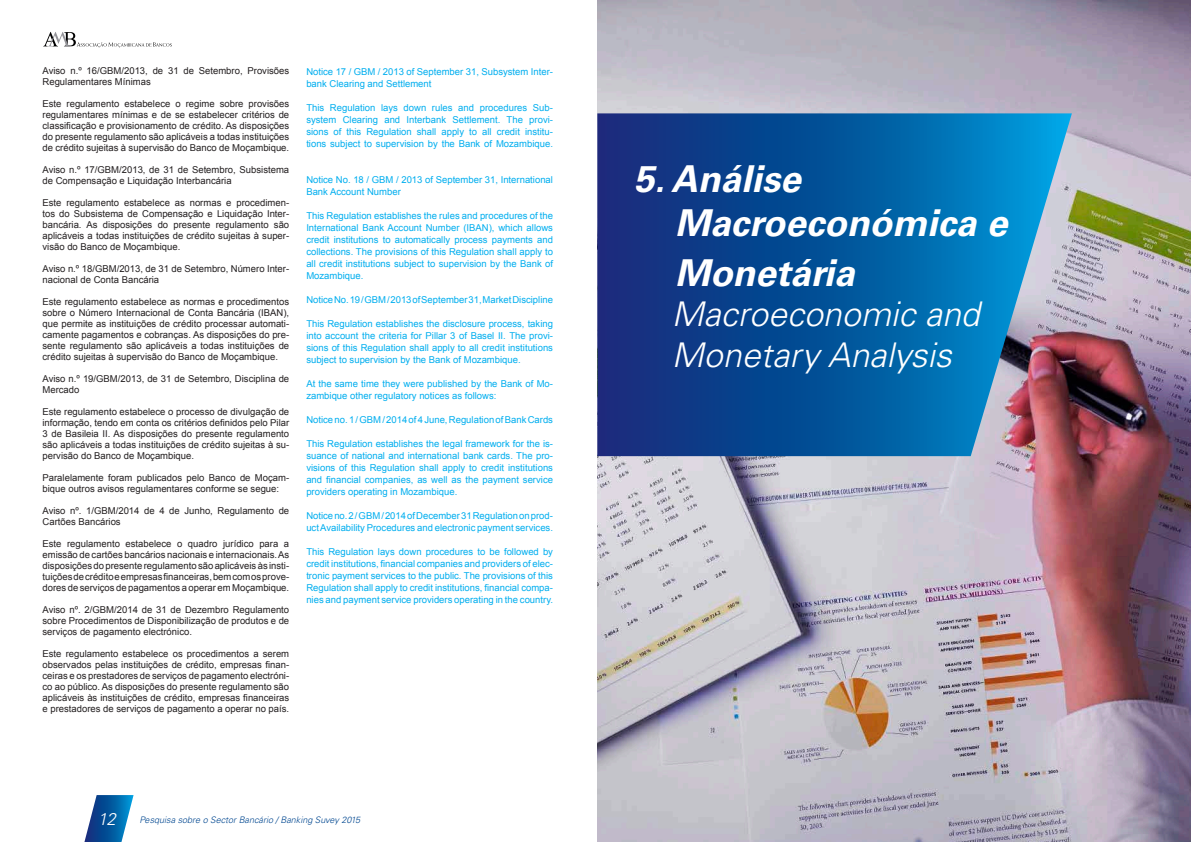
<style>
.page{position:relative;width:1191px;height:842px;background:#fff}
.page>*{position:absolute;margin:0;border:0;box-sizing:border-box;transform-origin:0 0}
.t1{font:italic 700 37px/44.4px "Univers LT Std";color:#fff}
.t2{font:italic 300 34px/40.8px "Univers LT Std";color:#fff}
.t3{font:italic 300 17px "Univers LT Std";color:#fff}
.t4{font:9.5px/11px "Arial";color:#231f20;text-align:justify}
.t5{font:9.5px/12px "Arial";color:#00aeef;text-align:justify}
.t6{font:italic 300 9px "Univers LT Std";color:#014790}
</style>
<div class="page">
<svg style="left:43px;top:32px;width:129px;height:15px"></svg>
<img style="left:597px;top:0;width:594px;height:842px">
<svg style="left:84px;top:795px;width:50px;height:47px"></svg>
<svg style="left:597px;top:113px;width:475px;height:343px;background:#195a9c"></svg>
<p class="t4" style="left:43px;top:65px;width:248px">Aviso n.º 16/GBM/2013, de 31 de Setembro, Provisões<br>Regulamentares Mínimas</p>
<p class="t4" style="left:43px;top:98px;width:248px">Este regulamento estabelece o regime sobre provisões regulamentares mínimas e de se estabelecer critérios de classificação e provisionamento de crédito. As disposições do presente regulamento são aplicáveis a todas instituições de crédito sujeitas à supervisão do Banco de Moçambique.</p>
<p class="t4" style="left:43px;top:164px;width:248px">Aviso n.º 17/GBM/2013, de 31 de Setembro, Subsistema de Compensação e Liquidação Interbancária</p>
<p class="t4" style="left:43px;top:197px;width:248px">Este regulamento estabelece as normas e procedimen&shy;tos do Subsistema de Compensação e Liquidação Inter&shy;bancária. As disposições do presente regulamento são aplicáveis a todas instituições de crédito sujeitas à super&shy;visão do Banco de Moçambique.</p>
<p class="t4" style="left:43px;top:263px;width:248px">Aviso n.º 18/GBM/2013, de 31 de Setembro, Número Inter&shy;nacional de Conta Bancária</p>
<p class="t4" style="left:43px;top:296px;width:248px">Este regulamento estabelece as normas e procedimentos sobre o Número Internacional de Conta Bancária (IBAN), que permite as instituições de crédito processar automati&shy;camente pagamentos e cobranças. As disposições do pre&shy;sente regulamento são aplicáveis a todas instituições de crédito sujeitas à supervisão do Banco de Moçambique.</p>
<p class="t4" style="left:43px;top:373px;width:248px">Aviso n.º 19/GBM/2013, de 31 de Setembro, Disciplina de<br>Mercado</p>
<p class="t4" style="left:43px;top:406px;width:248px">Este regulamento estabelece o processo de divulgação de informação, tendo em conta os critérios definidos pelo Pilar 3 de Basileia II. As disposições do presente regulamento são aplicáveis a todas instituições de crédito sujeitas à su&shy;pervisão do Banco de Moçambique.</p>
<p class="t4" style="left:43px;top:472px;width:248px">Paralelamente foram publicados pelo Banco de Moçam&shy;bique outros avisos regulamentares conforme se segue:</p>
<p class="t4" style="left:43px;top:505px;width:248px">Aviso nº. 1/GBM/2014 de 4 de Junho, Regulamento de<br>Cartões Bancários</p>
<p class="t4" style="left:43px;top:538px;width:248px">Este regulamento estabelece o quadro jurídico para a emissão de cartões bancários nacionais e internacionais. As disposições do presente regulamento são aplicáveis às insti&shy;tuições de crédito e empresas financeiras, bem com os prove&shy;dores de serviços de pagamentos a operar em Moçambique.</p>
<p class="t4" style="left:43px;top:604px;width:248px">Aviso nº. 2/GBM/2014 de 31 de Dezembro Regulamento sobre Procedimentos de Disponibilização de produtos e de serviços de pagamento electrónico.</p>
<p class="t4" style="left:43px;top:648px;width:248px">Este regulamento estabelece os procedimentos a serem observados pelas instituições de crédito, empresas finan&shy;ceiras e os prestadores de serviços de pagamento electróni&shy;co ao público. As disposições do presente regulamento são aplicáveis às instituições de crédito, empresas financeiras e prestadores de serviços de pagamento a operar no país.</p>
<p class="t5" style="left:306px;top:66px;width:248px">Notice 17 / GBM / 2013 of September 31, Subsystem Inter&shy;bank Clearing and Settlement</p>
<p class="t5" style="left:306px;top:102px;width:248px">This Regulation lays down rules and procedures Sub&shy;system Clearing and Interbank Settlement. The provi&shy;sions of this Regulation shall apply to all credit institu&shy;tions subject to supervision by the Bank of Mozambique.</p>
<p class="t5" style="left:306px;top:174px;width:248px">Notice No. 18 / GBM / 2013 of September 31, International<br>Bank Account Number</p>
<p class="t5" style="left:306px;top:210px;width:248px">This Regulation establishes the rules and procedures of the International Bank Account Number (IBAN), which allows credit institutions to automatically process payments and collections. The provisions of this Regulation shall apply to all credit institutions subject to supervision by the Bank of Mozambique.</p>
<p class="t5" style="left:306px;top:294px;width:248px">Notice No. 19 / GBM / 2013 of September 31, Market Discipline</p>
<p class="t5" style="left:306px;top:318px;width:248px">This Regulation establishes the disclosure process, taking into account the criteria for Pillar 3 of Basel II. The provi&shy;sions of this Regulation shall apply to all credit institutions subject to supervision by the Bank of Mozambique.</p>
<p class="t5" style="left:306px;top:378px;width:248px">At the same time they were published by the Bank of Mo&shy;zambique other regulatory notices as follows:</p>
<p class="t5" style="left:306px;top:414px;width:248px">Notice no. 1 / GBM / 2014 of 4 June, Regulation of Bank Cards</p>
<p class="t5" style="left:306px;top:438px;width:248px">This Regulation establishes the legal framework for the is&shy;suance of national and international bank cards. The pro&shy;visions of this Regulation shall apply to credit institutions and financial companies, as well as the payment service providers operating in Mozambique.</p>
<p class="t5" style="left:306px;top:510px;width:248px">Notice no. 2 / GBM / 2014 of December 31 Regulation on prod&shy;uct Availability Procedures and electronic payment services.</p>
<p class="t5" style="left:306px;top:546px;width:248px">This Regulation lays down procedures to be followed by credit institutions, financial companies and providers of elec&shy;tronic payment services to the public. The provisions of this Regulation shall apply to credit institutions, financial compa&shy;nies and payment service providers operating in the country.</p>
<h3 class="t3" style="left:98px;top:808px;width:20px">12</h3>
<p class="t6" style="left:140px;top:814px;width:222px">Pesquisa sobre o Sector Bancário / Banking Suvey 2015</p>
<h1 class="t1" style="left:675px;top:157px;width:334px;text-indent:-41px">5. Análise<br>Macroeconómica e</h1>
<h1 class="t1" style="left:675px;top:251px;width:181px">Monetária</h1>
<h2 class="t2" style="left:671px;top:294px;width:309px">Macroeconomic and<br>Monetary Analysis</h2>
</div>
